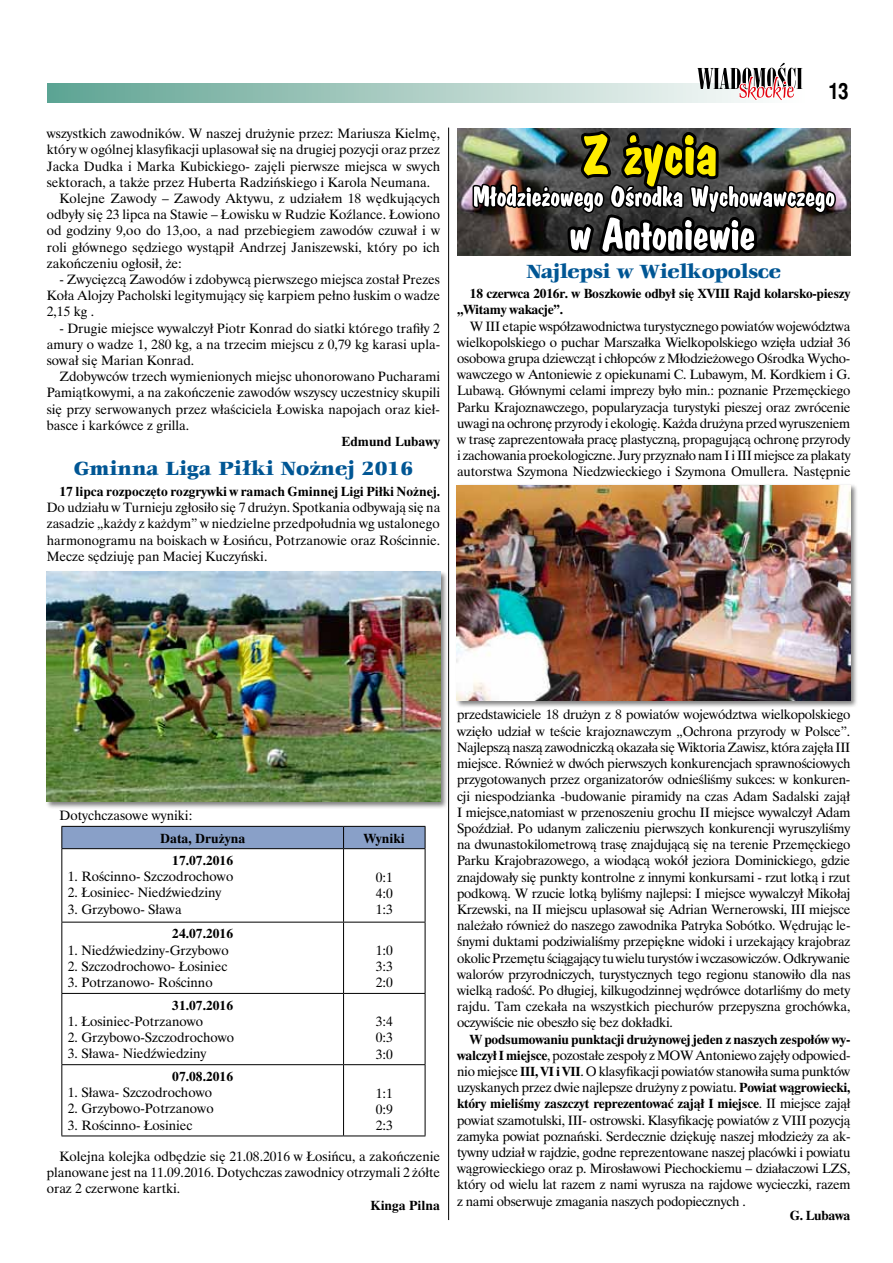
<style>
.page{position:relative;width:893px;height:1263px;background:#fff}
.page>*{position:absolute;margin:0;border:0;box-sizing:border-box;transform-origin:0 0}
.t1{font:700 22.5px "Switzerland Narrow";color:#000}
.t2{font:21px "Veljovic Black CE Normal";color:#005694}
.t3{font:21px "Veljovic Black CE Normal";letter-spacing:-.02em;color:#005694}
.t4{font:13.5px/16.2px "Time Ibis EE";color:#000;text-align:justify}
.t5{font:700 13.5px "Time Ibis EE";color:#000}
.t6{font:700 13.5px/16.2px "Time Ibis EE";letter-spacing:-.02em;color:#000}
.s1{font-weight:700}
</style>
<div class="page">
<svg style="left:47px;top:84px;width:756px;height:18px;background:#a4cac0"></svg>
<svg style="left:697px;top:63px;width:105px;height:39px"></svg>
<hr style="left:448px;top:128px;width:1px;height:1092px;background:#000">
<div style="left:61px;top:826px;width:365px;height:23px;background:#89a0c8"></div>
<hr style="left:61px;top:848px;width:283px;height:1px;background:#000">
<hr style="left:61px;top:849px;width:1px;height:73px;background:#000">
<hr style="left:344px;top:848px;width:81px;height:1px;background:#000">
<hr style="left:343px;top:849px;width:1px;height:73px;background:#000">
<hr style="left:425px;top:849px;width:1px;height:73px;background:#000">
<hr style="left:61px;top:922px;width:283px;height:1px;background:#000">
<hr style="left:61px;top:922px;width:1px;height:71px;background:#000">
<hr style="left:344px;top:922px;width:81px;height:1px;background:#000">
<hr style="left:343px;top:922px;width:1px;height:71px;background:#000">
<hr style="left:425px;top:922px;width:1px;height:71px;background:#000">
<hr style="left:61px;top:993px;width:283px;height:1px;background:#000">
<hr style="left:61px;top:994px;width:1px;height:70px;background:#000">
<hr style="left:344px;top:993px;width:81px;height:1px;background:#000">
<hr style="left:343px;top:994px;width:1px;height:70px;background:#000">
<hr style="left:425px;top:994px;width:1px;height:70px;background:#000">
<hr style="left:61px;top:1064px;width:283px;height:1px;background:#000">
<hr style="left:61px;top:1065px;width:1px;height:70px;background:#000">
<hr style="left:344px;top:1064px;width:81px;height:1px;background:#000">
<hr style="left:343px;top:1065px;width:1px;height:70px;background:#000">
<hr style="left:425px;top:1065px;width:1px;height:70px;background:#000">
<hr style="left:61px;top:1135px;width:283px;height:1px;background:#000">
<hr style="left:344px;top:1135px;width:81px;height:1px;background:#000">
<div style="left:45px;top:570px;width:403px;height:239px;background:#000;opacity:.5"></div>
<img style="left:47px;top:572px;width:393px;height:229px">
<img style="left:457px;top:128px;width:13px;height:128px">
<img style="left:837px;top:128px;width:13px;height:128px">
<img style="left:470px;top:128px;width:367px;height:128px">
<div style="left:455px;top:483px;width:403px;height:225px;background:#000;opacity:.5"></div>
<img style="left:457px;top:485px;width:393px;height:216px">
<p class="t4" style="left:47px;top:125px;width:395px">wszystkich zawodników. W naszej drużynie przez: Mariusza Kielmę,</p>
<p class="t4" style="left:47px;top:142px;width:395px">który w ogólnej klasyfikacji uplasował się na drugiej pozycji oraz przez</p>
<p class="t4" style="left:47px;top:158px;width:395px">Jacka Dudka i Marka Kubickiego- zajęli pierwsze miejsca w swych</p>
<p class="t4" style="left:47px;top:174px;width:385px">sektorach, a także przez Huberta Radzińskiego i Karola Neumana.</p>
<p class="t4" style="left:60px;top:190px;width:382px">Kolejne Zawody – Zawody Aktywu, z udziałem 18 wędkujących</p>
<p class="t4" style="left:47px;top:206px;width:395px">odbyły się 23 lipca na Stawie – Łowisku w Rudzie Koźlance. Łowiono</p>
<p class="t4" style="left:47px;top:223px;width:395px">od godziny 9,oo do 13,oo, a nad przebiegiem zawodów czuwał i w</p>
<p class="t4" style="left:47px;top:239px;width:394px">roli głównego sędziego wystąpił Andrzej Janiszewski, który po ich</p>
<p class="t4" style="left:47px;top:255px;width:137px">zakończeniu ogłosił, że:</p>
<p class="t4" style="left:47px;top:271px;width:395px;text-indent:13px">- Zwycięzcą Zawodów i zdobywcą pierwszego miejsca został Prezes Koła Alojzy Pacholski legitymujący się karpiem pełno łuskim o wadze 2,15 kg .</p>
<p class="t4" style="left:47px;top:320px;width:395px;text-indent:13px">- Drugie miejsce wywalczył Piotr Konrad do siatki którego trafiły 2 amury o wadze 1, 280 kg, a na trzecim miejscu z 0,79 kg karasi upla&shy;sował się Marian Konrad.</p>
<p class="t4" style="left:47px;top:368px;width:395px;text-indent:13px">Zdobywców trzech wymienionych miejsc uhonorowano Pucharami Pamiątkowymi, a na zakończenie zawodów wszyscy uczestnicy skupili się przy serwowanych przez właściciela Łowiska napojach oraz kieł&shy;basce i karkówce z grilla.</p>
<p class="t5" style="left:342px;top:433px;width:100px">Edmund Lubawy</p>
<h2 class="t2" style="left:74px;top:457px;width:341px">Gminna Liga Piłki Nożnej 2016</h2>
<p class="t5" style="left:60px;top:483px;width:382px">17 lipca rozpoczęto rozgrywki w ramach Gminnej Ligi Piłki Nożnej.</p>
<p class="t4" style="left:47px;top:499px;width:395px">Do udziału w Turnieju zgłosiło się 7 drużyn. Spotkania odbywają się na zasadzie „każdy z każdym” w niedzielne przedpołudnia wg ustalonego harmonogramu na boiskach w Łosińcu, Potrzanowie oraz Rościnnie.<br>Mecze sędziuję pan Maciej Kuczyński.</p>
<h1 class="t1" style="left:828px;top:78px;width:22px">13</h1>
<h2 class="t3" style="left:526px;top:259px;width:256px">Najlepsi w Wielkopolsce</h2>
<p class="t6" style="left:457px;top:285px;width:395px;text-indent:13px">18 czerwca 2016r. w Boszkowie odbył się XVIII Rajd kolarsko-pieszy „Witamy wakacje”.</p>
<p class="t4" style="left:457px;top:318px;width:395px;text-indent:13px">W III etapie współzawodnictwa turystycznego powiatów województwa wielkopolskiego o puchar Marszałka Wielkopolskiego wzięła udział 36 osobowa grupa dziewcząt i chłopców z Młodzieżowego Ośrodka Wycho&shy;wawczego w Antoniewie z opiekunami C. Lubawym, M. Kordkiem i G.<br>Lubawą. Głównymi celami imprezy było min.: poznanie Przemęckiego Parku Krajoznawczego, popularyzacja turystyki pieszej oraz zwrócenie uwagi na ochronę przyrody i ekologię. Każda drużyna przed wyruszeniem w trasę zaprezentowała pracę plastyczną, propagującą ochronę przyrody i zachowania proekologiczne. Jury przyznało nam I i III miejsce za plakaty autorstwa Szymona Niedzwieckiego i Szymona Omullera. Następnie</p>
<p class="t4" style="left:60px;top:807px;width:134px">Dotychczasowe wyniki:</p>
<p class="t5" style="left:160px;top:830px;width:87px">Data, Drużyna</p>
<p class="t5" style="left:364px;top:830px;width:42px">Wyniki</p>
<p class="t5" style="left:172px;top:852px;width:62px">17.07.2016</p>
<p class="t4" style="left:68px;top:868px;width:167px">1. Rościnno- Szczodrochowo</p>
<p class="t4" style="left:68px;top:884px;width:155px">2. Łosiniec- Niedźwiedziny</p>
<p class="t4" style="left:68px;top:901px;width:115px">3. Grzybowo- Sława</p>
<p class="t4" style="left:376px;top:869px;width:19px">0:1<br>4:0<br>1:3</p>
<p class="t5" style="left:172px;top:926px;width:62px">24.07.2016</p>
<p class="t4" style="left:68px;top:942px;width:162px">1. Niedźwiedziny-Grzybowo</p>
<p class="t4" style="left:68px;top:958px;width:161px">2. Szczodrochowo- Łosiniec</p>
<p class="t4" style="left:68px;top:974px;width:146px">3. Potrzanowo- Rościnno</p>
<p class="t5" style="left:172px;top:997px;width:62px">31.07.2016</p>
<p class="t4" style="left:68px;top:1013px;width:137px">1. Łosiniec-Potrzanowo</p>
<p class="t4" style="left:68px;top:1029px;width:168px">2. Grzybowo-Szczodrochowo</p>
<p class="t4" style="left:68px;top:1045px;width:140px">3. Sława- Niedźwiedziny</p>
<p class="t4" style="left:376px;top:942px;width:19px">1:0<br>3:3<br>2:0</p>
<p class="t4" style="left:376px;top:1013px;width:19px">3:4<br>0:3<br>3:0</p>
<p class="t5" style="left:172px;top:1068px;width:62px">07.08.2016</p>
<p class="t4" style="left:68px;top:1084px;width:146px">1. Sława- Szczodrochowo</p>
<p class="t4" style="left:68px;top:1100px;width:147px">2. Grzybowo-Potrzanowo</p>
<p class="t4" style="left:68px;top:1117px;width:126px">3. Rościnno- Łosiniec</p>
<p class="t4" style="left:376px;top:1085px;width:19px">1:1<br>0:9<br>2:3</p>
<p class="t4" style="left:47px;top:1148px;width:395px;text-indent:13px">Kolejna kolejka odbędzie się 21.08.2016 w Łosińcu, a zakończenie planowane jest na 11.09.2016. Dotychczas zawodnicy otrzymali 2 żółte oraz 2 czerwone kartki.</p>
<p class="t5" style="left:370px;top:1197px;width:71px">Kinga Pilna</p>
<p class="t4" style="left:457px;top:707px;width:395px">przedstawiciele 18 drużyn z 8 powiatów województwa wielkopolskiego wzięło udział w teście krajoznawczym „Ochrona przyrody w Polsce”.<br>Najlepszą naszą zawodniczką okazała się Wiktoria Zawisz, która zajęła III miejsce. Również w dwóch pierwszych konkurencjach sprawnościowych przygotowanych przez organizatorów odnieśliśmy sukces: w konkuren&shy;cji niespodzianka -budowanie piramidy na czas Adam Sadalski zajął I miejsce,natomiast w przenoszeniu grochu II miejsce wywalczył Adam Spoździał. Po udanym zaliczeniu pierwszych konkurencji wyruszyliśmy na dwunastokilometrową trasę znajdującą się na terenie Przemęckiego Parku Krajobrazowego, a wiodącą wokół jeziora Dominickiego, gdzie znajdowały się punkty kontrolne z innymi konkursami - rzut lotką i rzut podkową. W rzucie lotką byliśmy najlepsi: I miejsce wywalczył Mikołaj Krzewski, na II miejscu uplasował się Adrian Wernerowski, III miejsce należało również do naszego zawodnika Patryka Sobótko. Wędrując le&shy;śnymi duktami podziwialiśmy przepiękne widoki i urzekający krajobraz okolic Przemętu ściągający tu wielu turystów i wczasowiczów. Odkrywanie walorów przyrodniczych, turystycznych tego regionu stanowiło dla nas wielką radość. Po długiej, kilkugodzinnej wędrówce dotarliśmy do mety rajdu. Tam czekała na wszystkich piechurów przepyszna grochówka, oczywiście nie obeszło się bez dokładki.</p>
<p class="t4" style="left:457px;top:1031px;width:395px;text-indent:13px"><span class="s1">W podsumowaniu punktacji drużynowej jeden z naszych zespołów wy&shy;walczył I miejsce</span>, pozostałe zespoły z MOW Antoniewo zajęły odpowied&shy;nio miejsce <span class="s1">III, VI i VII</span>. O klasyfikacji powiatów stanowiła suma punktów uzyskanych przez dwie najlepsze drużyny z powiatu. <span class="s1">Powiat wągrowiecki, który mieliśmy zaszczyt reprezentować zajął I miejsce</span>. II miejsce zajął powiat szamotulski, III- ostrowski. Klasyfikację powiatów z VIII pozycją zamyka powiat poznański. Serdecznie dziękuję naszej młodzieży za ak&shy;tywny udział w rajdzie, godne reprezentowane naszej placówki i powiatu wągrowieckiego oraz p. Mirosławowi Piechockiemu – działaczowi LZS, który od wielu lat razem z nami wyrusza na rajdowe wycieczki, razem z nami obserwuje zmagania naszych podopiecznych .</p>
<p class="t5" style="left:790px;top:1207px;width:62px">G. Lubawa</p>
</div>
